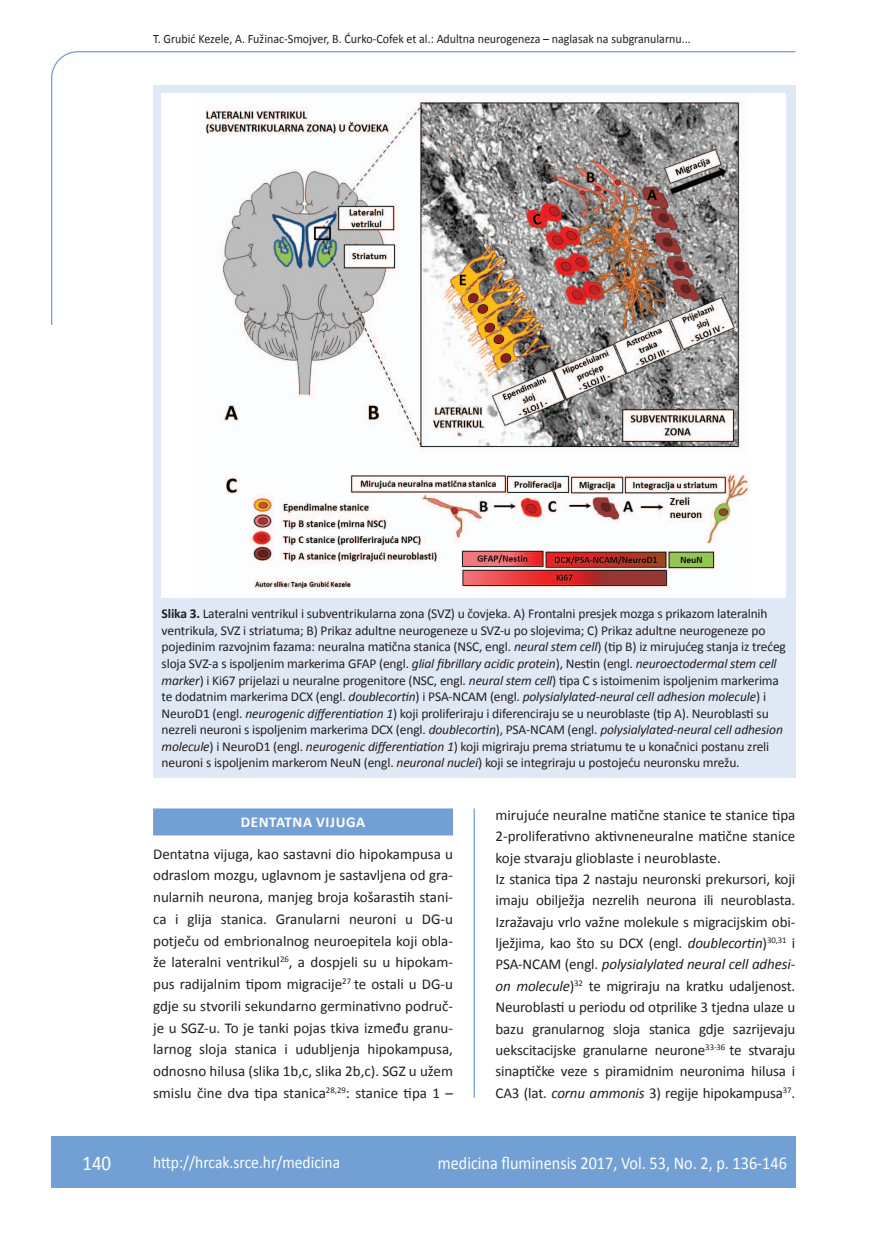
<style>
.page{position:relative;width:872px;height:1234px;background:#fff}
.page>*{position:absolute;margin:0;border:0;box-sizing:border-box;transform-origin:0 0}
.t1{font:21px "Calibri";color:#fff;scale:.9 1}
.t2{font:18px "Calibri";color:#fff;scale:.9 1}
.t3{font:17.25px "Calibri";color:#fff;scale:.9 1}
.t4{font:15px/21.5px "Calibri";letter-spacing:-.01em;color:#231f20;text-align:justify}
.t5{font:700 15px "Calibri";letter-spacing:.04em;color:#fff}
.t6{font:13.5px/16.5px "Calibri";letter-spacing:-.01em;color:#231f20}
.t7{font:12.75px "Calibri";color:#231f20;scale:.94 1}
.s1{font-weight:700}
.s2{font-style:italic}
</style>
<div class="page">
<svg style="left:51px;top:51px;width:745px;height:275px"></svg>
<hr style="left:473px;top:808px;width:2px;height:289px;background:#729fd4">
<div style="left:51px;top:1135px;width:744px;height:51px;background:#729fd4"></div>
<div style="left:153px;top:808px;width:300px;height:27px;background:#729fd4"></div>
<div style="left:153px;top:85px;width:642px;height:692px;background:#dfe8f5"></div>
<div style="left:162px;top:94px;width:624px;height:503px;background:#fff"></div>
<img style="left:205px;top:100px;width:544px;height:492px">
<p class="t7" style="left:153px;top:30px;width:573px">T. Grubić Kezele, A. Fužinac-Smojver, B. Ćurko-Cofek et al.: Adultna neurogeneza – naglasak na subgranularnu...</p>
<p class="t6" style="left:162px;top:605px;width:626px"><span class="s1">Slika 3.</span> Lateralni ventrikul i subventrikularna zona (SVZ) u čovjeka. A) Frontalni presjek mozga s prikazom lateralnih ventrikula, SVZ i striatuma; B) Prikaz adultne neurogeneze u SVZ-u po slojevima; C) Prikaz adultne neurogeneze po pojedinim razvojnim fazama: neuralna matična stanica (NSC, engl. <span class="s2">neural stem cell</span>) (tip B) iz mirujućeg stanja iz trećeg sloja SVZ-a s ispoljenim markerima GFAP (engl. <span class="s2">glial fibrillary acidic protein</span>), Nestin (engl. <span class="s2">neuroectodermal stem cell marker</span>) i Ki67 prijelazi u neuralne progenitore (NSC, engl. <span class="s2">neural stem cell</span>) tipa C s istoimenim ispoljenim markerima te dodatnim markerima DCX (engl. <span class="s2">doublecortin</span>) i PSA-NCAM (engl. <span class="s2">polysialylated-neural cell adhesion molecule</span>) i NeuroD1 (engl. <span class="s2">neurogenic differentiation 1</span>) koji proliferiraju i diferenciraju se u neuroblaste (tip A). Neuroblasti su nezreli neuroni s ispoljenim markerima DCX (engl. <span class="s2">doublecortin</span>), PSA-NCAM (engl. <span class="s2">polysialylated-neural cell adhesion molecule</span>) i NeuroD1 (engl. <span class="s2">neurogenic differentiation 1</span>) koji migriraju prema striatumu te u konačnici postanu zreli neuroni s ispoljenim markerom NeuN (engl. <span class="s2">neuronal nuclei</span>) koji se integriraju u postojeću neuronsku mrežu.</p>
<p class="t5" style="left:241px;top:812px;width:126px">DENTATNA VIJUGA</p>
<p class="t4" style="left:153px;top:841px;width:301px">Dentatna vijuga, kao sastavni dio hipokampusa u odraslom mozgu, uglavnom je sastavljena od gra&shy;nularnih neurona, manjeg broja košarastih stani&shy;ca i glija stanica. Granularni neuroni u DG-u potječu od embrionalnog neuroepitela koji obla&shy;že lateralni ventrikul<sup>26</sup>, a dospjeli su u hipokam&shy;pus radijalnim tipom migracije<sup>27</sup> te ostali u DG-u gdje su stvorili sekundarno germinativno područ&shy;je u SGZ-u. To je tanki pojas tkiva između granu&shy;larnog sloja stanica i udubljenja hipokampusa, odnosno hilusa (slika 1b,c, slika 2b,c). SGZ u užem smislu čine dva tipa stanica<sup>28,29</sup>: stanice tipa 1 –</p>
<p class="t4" style="left:495px;top:803px;width:301px;text-align:left">mirujuće neuralne matične stanice te stanice tipa 2-proliferativno aktivneneuralne matične stanice koje stvaraju glioblaste i neuroblaste.<br>Iz stanica tipa 2 nastaju neuronski prekursori, koji imaju obilježja nezrelih neurona ili neuroblasta.<br>Izražavaju vrlo važne molekule s migracijskim obi&shy;lježjima, kao što su DCX (engl. <span class="s2">doublecortin</span>)<sup>30,31</sup> i PSA-NCAM (engl. <span class="s2">polysialylated neural cell adhesi&shy;on molecule</span>)<sup>32</sup> te migriraju na kratku udaljenost.<br>Neuroblasti u periodu od otprilike 3 tjedna ulaze u bazu granularnog sloja stanica gdje sazrijevaju uekscitacijske granularne neurone<sup>33-36</sup> te stvaraju sinaptičke veze s piramidnim neuronima hilusa i CA3 (lat. <span class="s2">cornu ammonis</span> 3) regije hipokampusa<sup>37</sup>.</p>
<h1 class="t1" style="left:82px;top:1149px;width:33px">140</h1>
<p class="t3" style="left:153px;top:1150px;width:209px">http://hrcak.srce.hr/medicina</p>
<p class="t2" style="left:438px;top:1151px;width:389px">medicina fluminensis 2017, Vol. 53, No. 2, p. 136-146</p>
</div>
